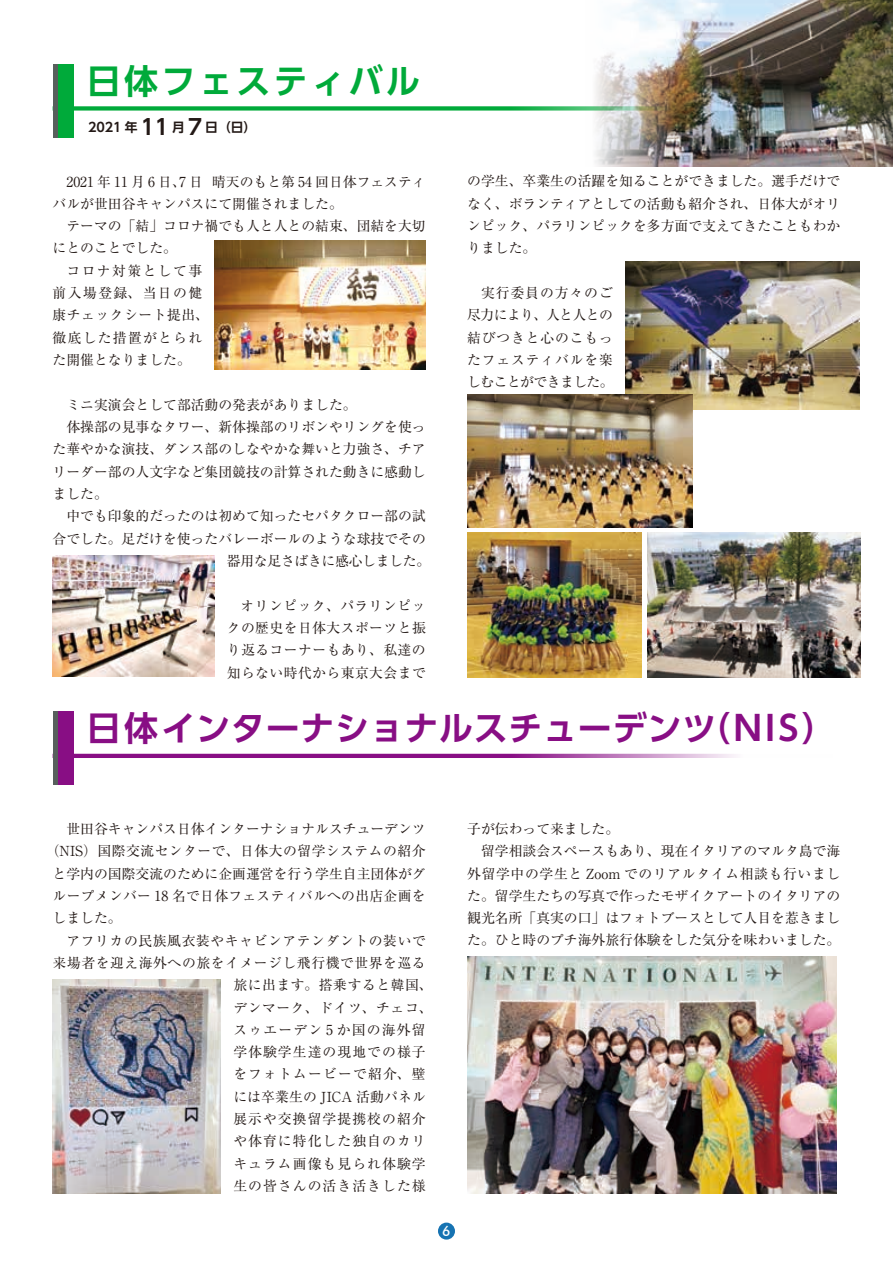
<style>
.page{position:relative;width:893px;height:1263px;background:#fff}
.page>*{position:absolute;margin:0;border:0;box-sizing:border-box;transform-origin:0 0}
.t1{font:700 34.05px "UD Shin Go Pr 6 De";letter-spacing:.02em;color:#880e84}
.t2{font:700 34.05px "UD Shin Go Pr 6 De";letter-spacing:.1em;color:#00aa3a}
.t3{font:13.8px/22.4px "Ryumin Pr 6 N";color:#231916;text-align:justify}
.t4{font:13.8px "Ryumin Pr 6 N";letter-spacing:.04em;color:#231916}
.t5{font:13.8px "Ryumin Pr 6 N";letter-spacing:.075em;color:#231916}
.t6{font:13.8px "Ryumin Pr 6 N";letter-spacing:.035em;color:#231916}
.t7{font:13.8px "Ryumin Pr 6 N";letter-spacing:.02em;color:#231916}
.t8{font:13.8px "Ryumin Pr 6 N";letter-spacing:.045em;color:#231916}
.t9{font:13.8px "Ryumin Pr 6 N";letter-spacing:.09em;color:#231916}
.t10{font:13.8px "Ryumin Pr 6 N";letter-spacing:.105em;color:#231916}
.t11{font:13.8px "Ryumin Pr 6 N";letter-spacing:-.02em;color:#231916}
.t12{font:13.8px "Ryumin Pr 6 N";letter-spacing:.085em;color:#231916}
.t13{font:500 13.8px "Futura BT";color:#fff}
.t14{font:700 12.75px "UD Shin Go Pr 6 De";color:#231916}
.s1{font-size:21.3px}
</style>
<div class="page">
<div style="left:53px;top:64px;width:20px;height:74px;background:#00aa3a"></div>
<div style="left:53px;top:711px;width:20px;height:74px;background:#880e84"></div>
<div style="left:53px;top:106px;width:780px;height:5px;background:#00aa3a"></div>
<svg style="left:57px;top:754px;width:679px;height:4px;background:#9a3497"></svg>
<hr style="left:53px;top:64px;width:4px;height:74px;background:#575f5c">
<hr style="left:53px;top:711px;width:4px;height:74px;background:#575f5c">
<img style="left:53px;top:556px;width:161px;height:121px">
<img style="left:215px;top:241px;width:211px;height:128px">
<img style="left:648px;top:533px;width:212px;height:144px">
<img style="left:467px;top:533px;width:175px;height:144px">
<img style="left:626px;top:261px;width:233px;height:148px">
<img style="left:467px;top:394px;width:226px;height:133px">
<img style="left:467px;top:957px;width:370px;height:237px">
<img style="left:53px;top:979px;width:168px;height:215px">
<img style="left:586px;top:0;width:307px;height:167px">
<div style="left:438px;top:1222px;width:17px;height:17px;background:#1673b2;border-radius:50%"></div>
<h1 class="t2" style="left:87px;top:53px;width:335px">日体フェスティバル</h1>
<p class="t14" style="left:88px;top:117px;width:170px">2021 年 <span class="s1">11</span> 月 <span class="s1">7</span> 日（日）</p>
<p class="t3" style="left:53px;top:169px;width:375px;text-indent:14px">2021 年 11 月 6 日、7 日 晴天のもと第 54 回日体フェスティバルが世田谷キャンパスにて開催されました。</p>
<p class="t3" style="left:66px;top:214px;width:361px">テーマの「結」コロナ禍でも人と人との結束、団結を大切</p>
<p class="t3" style="left:53px;top:236px;width:126px">にとのことでした。</p>
<p class="t10" style="left:66px;top:260px;width:137px">コロナ対策として事</p>
<p class="t10" style="left:53px;top:282px;width:151px">前入場登録、当日の健</p>
<p class="t6" style="left:53px;top:304px;width:158px">康チェックシート提出、</p>
<p class="t9" style="left:53px;top:327px;width:151px">徹底した措置がとられ</p>
<p class="t3" style="left:53px;top:348px;width:140px">た開催となりました。</p>
<p class="t3" style="left:66px;top:393px;width:292px">ミニ実演会として部活動の発表がありました。</p>
<p class="t3" style="left:66px;top:415px;width:361px">体操部の見事なタワー、新体操部のリボンやリングを使っ</p>
<p class="t3" style="left:53px;top:437px;width:375px">た華やかな演技、ダンス部のしなやかな舞いと力強さ、チア</p>
<p class="t3" style="left:53px;top:460px;width:375px">リーダー部の人文字など集団競技の計算された動きに感動し</p>
<p class="t3" style="left:53px;top:482px;width:57px">ました。</p>
<p class="t3" style="left:66px;top:504px;width:361px">中でも印象的だったのは初めて知ったセパタクロー部の試</p>
<p class="t3" style="left:53px;top:527px;width:375px">合でした。足だけを使ったバレーボールのような球技でその</p>
<p class="t11" style="left:227px;top:550px;width:205px">器用な足さばきに感心しました。</p>
<p class="t3" style="left:227px;top:593px;width:201px;text-indent:14px">オリンピック、パラリンピックの歴史を日体大スポーツと振り返るコーナーもあり、私達の知らない時代から東京大会まで</p>
<p class="t3" style="left:467px;top:169px;width:375px">の学生、卒業生の活躍を知ることができました。選手だけでなく、ボランティアとしての活動も紹介され、日体大がオリンピック、パラリンピックを多方面で支えてきたこともわかりました。</p>
<p class="t3" style="left:467px;top:281px;width:148px;text-indent:14px">実行委員の方々のご尽力により、人と人との結びつきと心のこもったフェスティバルを楽しむことができました。</p>
<h1 class="t1" style="left:87px;top:700px;width:751px">日体インターナショナルスチューデンツ（NIS）</h1>
<p class="t3" style="left:66px;top:817px;width:361px">世田谷キャンパス日体インターナショナルスチューデンツ</p>
<p class="t6" style="left:46px;top:840px;width:381px">（NIS）国際交流センターで、日体大の留学システムの紹介</p>
<p class="t3" style="left:53px;top:861px;width:375px">と学内の国際交流のために企画運営を行う学生自主団体がグ</p>
<p class="t7" style="left:53px;top:885px;width:375px">ループメンバー 18 名で日体フェスティバルへの出店企画を</p>
<p class="t3" style="left:53px;top:906px;width:71px">しました。</p>
<p class="t4" style="left:66px;top:929px;width:361px">アフリカの民族風衣装やキャビンアテンダントの装いで</p>
<p class="t4" style="left:53px;top:952px;width:375px">来場者を迎え海外への旅をイメージし飛行機で世界を巡る</p>
<p class="t4" style="left:233px;top:974px;width:201px">旅に出ます。搭乗すると韓国、</p>
<p class="t4" style="left:233px;top:996px;width:201px">デンマーク、ドイツ、チェコ、</p>
<p class="t9" style="left:233px;top:1019px;width:194px">スゥエーデン 5 か国の海外留</p>
<p class="t5" style="left:233px;top:1041px;width:194px">学体験学生達の現地での様子</p>
<p class="t12" style="left:233px;top:1063px;width:194px">をフォトムービーで紹介、壁</p>
<p class="t3" style="left:233px;top:1085px;width:194px">には卒業生の JICA 活動パネル</p>
<p class="t5" style="left:233px;top:1108px;width:194px">展示や交換留学提携校の紹介</p>
<p class="t5" style="left:233px;top:1130px;width:194px">や体育に特化した独自のカリ</p>
<p class="t5" style="left:233px;top:1153px;width:194px">キュラム画像も見られ体験学</p>
<p class="t5" style="left:233px;top:1175px;width:194px">生の皆さんの活き活きした様</p>
<p class="t13" style="left:442px;top:1223px;width:10px">6</p>
<p class="t3" style="left:467px;top:817px;width:154px">子が伝わって来ました。</p>
<p class="t3" style="left:481px;top:839px;width:361px">留学相談会スペースもあり、現在イタリアのマルタ島で海</p>
<p class="t8" style="left:467px;top:862px;width:375px">外留学中の学生と Zoom でのリアルタイム相談も行いまし</p>
<p class="t3" style="left:467px;top:884px;width:375px">た。留学生たちの写真で作ったモザイクアートのイタリアの</p>
<p class="t3" style="left:467px;top:906px;width:375px">観光名所「真実の口」はフォトブースとして人目を惹きまし</p>
<p class="t3" style="left:467px;top:928px;width:375px">た。ひと時のプチ海外旅行体験をした気分を味わいました。</p>
</div>
